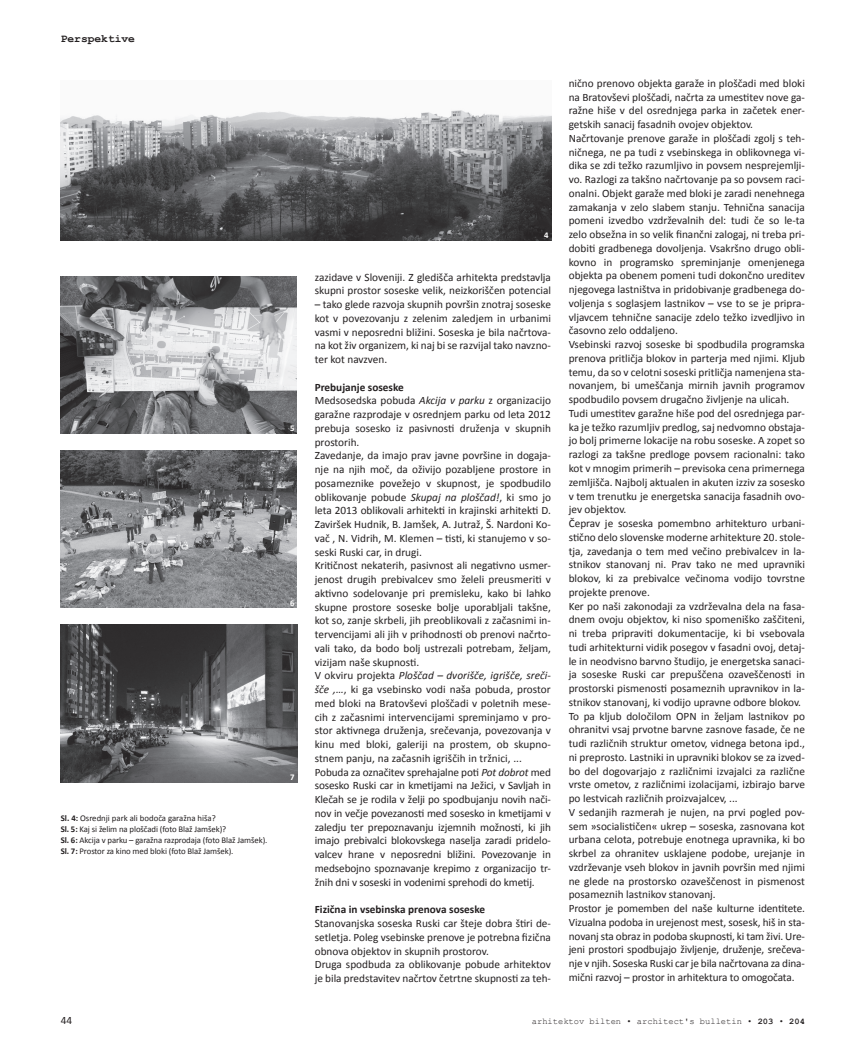
<style>
.page{position:relative;width:865px;height:1059px;background:#fff}
.page>*{position:absolute;margin:0;border:0;box-sizing:border-box;transform-origin:0 0}
.t1{font:11.25px/13.8px "Calibri";color:#231f20}
.t2{font:700 11.25px "Calibri";color:#231f20}
.t3{font:700 11.25px "Courier New";color:#231f20}
.t4{font:8.75px/11.2px "Calibri";letter-spacing:-.01em;color:#231f20}
.t5{font:8.75px "Courier New";color:#231f20}
.t6{font:700 8.75px "Calibri";color:#fff}
.s1{font-weight:700}
.s2{font-style:italic}
</style>
<div class="page">
<img style="left:61px;top:624px;width:236px;height:158px">
<img style="left:61px;top:276px;width:236px;height:158px">
<img style="left:61px;top:450px;width:236px;height:158px">
<img style="left:61px;top:110px;width:490px;height:130px">
<p class="t3" style="left:61px;top:33px;width:76px">Perspektive</p>
<p class="t4" style="left:61px;top:812px;width:208px"><span class="s1">Sl. 4:</span> Osrednji park ali bodoča garažna hiša?<br><span class="s1">Sl. 5:</span> Kaj si želim na ploščadi (foto Blaž Jamšek)?<br><span class="s1">Sl. 6:</span> Akcija v parku – garažna razprodaja (foto Blaž Jamšek).<br><span class="s1">Sl. 7:</span> Prostor za kino med bloki (foto Blaž Jamšek).</p>
<p class="t6" style="left:290px;top:423px;width:6px">5</p>
<p class="t6" style="left:290px;top:597px;width:6px">6</p>
<p class="t6" style="left:290px;top:771px;width:6px">7</p>
<p class="t6" style="left:544px;top:230px;width:6px">4</p>
<p class="t1" style="left:315px;top:270px;width:238px">zazidave v Sloveniji. Z gledišča arhitekta predstavlja skupni prostor soseske velik, neizkoriščen potencial</p>
<p class="t1" style="left:315px;top:297px;width:238px;text-align:justify">– tako glede razvoja skupnih površin znotraj soseske kot v povezovanju z zelenim zaledjem in urbanimi vasmi v neposredni bližini. Soseska je bila načrtova&shy;na kot živ organizem, ki naj bi se razvijal tako navzno&shy;ter kot navzven.</p>
<p class="t1" style="left:315px;top:380px;width:238px"><span class="s1">Prebujanje soseske<br></span>Medsosedska pobuda <span class="s2">Akcija v parku</span> z organizacijo garažne razprodaje v osrednjem parku od leta 2012 prebuja sosesko iz pasivnosti druženja v skupnih prostorih.<br>Zavedanje, da imajo prav javne površine in dogaja&shy;nje na njih moč, da oživijo pozabljene prostore in posameznike povežejo v skupnost, je spodbudilo oblikovanje pobude <span class="s2">Skupaj na ploščad!</span>, ki smo jo leta 2013 oblikovali arhitekti in krajinski arhitekti D.<br>Zaviršek Hudnik, B. Jamšek, A. Jutraž, Š. Nardoni Ko&shy;vač , N. Vidrih, M. Klemen – tisti, ki stanujemo v so&shy;seski Ruski car, in drugi.<br>Kritičnost nekaterih, pasivnost ali negativno usmer&shy;jenost drugih prebivalcev smo želeli preusmeriti v aktivno sodelovanje pri premisleku, kako bi lahko skupne prostore soseske bolje uporabljali takšne, kot so, zanje skrbeli, jih preoblikovali z začasnimi in&shy;tervencijami ali jih v prihodnosti ob prenovi načrto&shy;vali tako, da bodo bolj ustrezali potrebam, željam, vizijam naše skupnosti.<br>V okviru projekta <span class="s2">Ploščad – dvorišče, igrišče, sreči&shy;šče ,…</span>, ki ga vsebinsko vodi naša pobuda, prostor med bloki na Bratovševi ploščadi v poletnih mese&shy;cih z začasnimi intervencijami spreminjamo v pro&shy;stor aktivnega druženja, srečevanja, povezovanja v kinu med bloki, galeriji na prostem, ob skupno&shy;stnem panju, na začasnih igriščih in tržnici, ...<br>Pobuda za označitev sprehajalne poti <span class="s2">Pot dobrot</span> med sosesko Ruski car in kmetijami na Ježici, v Savljah in Klečah se je rodila v želji po spodbujanju novih nači&shy;nov in večje povezanosti med sosesko in kmetijami v zaledju ter prepoznavanju izjemnih možnosti, ki jih imajo prebivalci blokovskega naselja zaradi pridelo&shy;valcev hrane v neposredni bližini. Povezovanje in medsebojno spoznavanje krepimo z organizacijo tr&shy;žnih dni v soseski in vodenimi sprehodi do kmetij.</p>
<p class="t2" style="left:315px;top:902px;width:172px">Fizična in vsebinska prenova soseske</p>
<p class="t1" style="left:315px;top:916px;width:238px">Stanovanjska soseska Ruski car šteje dobra štiri de&shy;setletja. Poleg vsebinske prenove je potrebna fizična obnova objektov in skupnih prostorov.<br>Druga spodbuda za oblikovanje pobude arhitektov je bila predstavitev načrtov četrtne skupnosti za teh-</p>
<p class="t1" style="left:569px;top:76px;width:238px">nično prenovo objekta garaže in ploščadi med bloki na Bratovševi ploščadi, načrta za umestitev nove ga&shy;ražne hiše v del osrednjega parka in začetek ener&shy;getskih sanacij fasadnih ovojev objektov.<br>Načrtovanje prenove garaže in ploščadi zgolj s teh&shy;ničnega, ne pa tudi z vsebinskega in oblikovnega vi&shy;dika se zdi težko razumljivo in povsem nesprejemlji&shy;vo. Razlogi za takšno načrtovanje pa so povsem raci&shy;onalni. Objekt garaže med bloki je zaradi nenehnega zamakanja v zelo slabem stanju. Tehnična sanacija pomeni izvedbo vzdrževalnih del: tudi če so le-ta zelo obsežna in so velik finančni zalogaj, ni treba pri&shy;dobiti gradbenega dovoljenja. Vsakršno drugo obli&shy;kovno in programsko spreminjanje omenjenega objekta pa obenem pomeni tudi dokončno ureditev njegovega lastništva in pridobivanje gradbenega do&shy;voljenja s soglasjem lastnikov – vse to se je pripra&shy;vljavcem tehnične sanacije zdelo težko izvedljivo in časovno zelo oddaljeno.<br>Vsebinski razvoj soseske bi spodbudila programska prenova pritličja blokov in parterja med njimi. Kljub temu, da so v celotni soseski pritličja namenjena sta&shy;novanjem, bi umeščanja mirnih javnih programov spodbudilo povsem drugačno življenje na ulicah.<br>Tudi umestitev garažne hiše pod del osrednjega par&shy;ka je težko razumljiv predlog, saj nedvomno obstaja&shy;jo bolj primerne lokacije na robu soseske. A zopet so razlogi za takšne predloge povsem racionalni: tako kot v mnogim primerih – previsoka cena primernega zemljišča. Najbolj aktualen in akuten izziv za sosesko v tem trenutku je energetska sanacija fasadnih ovo&shy;jev objektov.<br>Čeprav je soseska pomembno arhitekturo urbani&shy;stično delo slovenske moderne arhitekture 20. stole&shy;tja, zavedanja o tem med večino prebivalcev in la&shy;stnikov stanovanj ni. Prav tako ne med upravniki blokov, ki za prebivalce večinoma vodijo tovrstne projekte prenove.<br>Ker po naši zakonodaji za vzdrževalna dela na fasa&shy;dnem ovoju objektov, ki niso spomeniško zaščiteni, ni treba pripraviti dokumentacije, ki bi vsebovala tudi arhitekturni vidik posegov v fasadni ovoj, detaj&shy;le in neodvisno barvno študijo, je energetska sanaci&shy;ja soseske Ruski car prepuščena ozaveščenosti in prostorski pismenosti posameznih upravnikov in la&shy;stnikov stanovanj, ki vodijo upravne odbore blokov.<br>To pa kljub določilom OPN in željam lastnikov po ohranitvi vsaj prvotne barvne zasnove fasade, če ne tudi različnih struktur ometov, vidnega betona ipd., ni preprosto. Lastniki in upravniki blokov se za izved&shy;bo del dogovarjajo z različnimi izvajalci za različne vrste ometov, z različnimi izolacijami, izbirajo barve po lestvicah različnih proizvajalcev, ...<br>V sedanjih razmerah je nujen, na prvi pogled pov&shy;sem »socialističen« ukrep – soseska, zasnovana kot urbana celota, potrebuje enotnega upravnika, ki bo skrbel za ohranitev usklajene podobe, urejanje in vzdrževanje vseh blokov in javnih površin med njimi ne glede na prostorsko ozaveščenost in pismenost posameznih lastnikov stanovanj.<br>Prostor je pomemben del naše kulturne identitete.<br>Vizualna podoba in urejenost mest, sosesk, hiš in sta&shy;novanj sta obraz in podoba skupnosti, ki tam živi. Ure&shy;jeni prostori spodbujajo življenje, druženje, srečeva&shy;nje v njih. Soseska Ruski car je bila načrtovana za dina&shy;mični razvoj – prostor in arhitektura to omogočata.</p>
<p class="t1" style="left:61px;top:1013px;width:13px">44</p>
<p class="t5" style="left:532px;top:1016px;width:275px">arhitektov bilten • architect's bulletin • <span class="s1">203</span> • <span class="s1">204</span></p>
</div>
